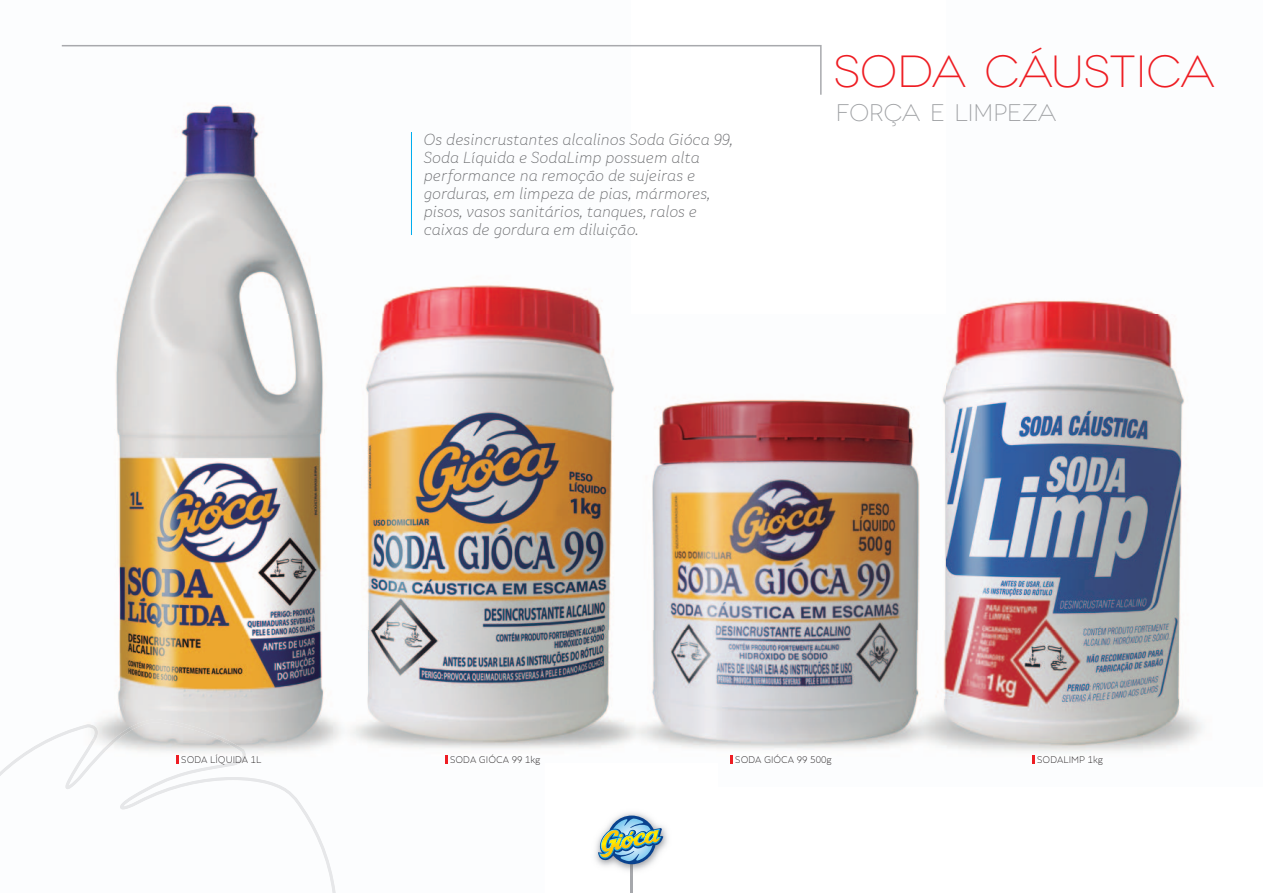
<style>
.page{position:relative;width:1263px;height:893px;background:#fff}
.page>*{position:absolute;margin:0;border:0;box-sizing:border-box;transform-origin:0 0}
.t1{font:300 45px "Novecentowide";letter-spacing:-.01em;color:#ee1d23}
.t2{font:300 24px "Novecentowide";color:#9d9fa2}
.t3{font:italic 300 15px/18px "Skola Sans";color:#6c6d70}
.t4{font:300 9px "Skola Sans";color:#231f20}
</style>
<div class="page">
<img style="left:61px;top:45px;width:1124px;height:585px">
<img style="left:104px;top:630px;width:475px;height:134px">
<img style="left:579px;top:630px;width:625px;height:134px">
<img style="left:0;top:719px;width:336px;height:174px">
<hr style="left:411px;top:133px;width:1px;height:102px;background:#00aeef">
<svg style="left:62px;top:45px;width:760px;height:50px"></svg>
<img style="left:545px;top:763px;width:173px;height:130px">
<img style="left:631px;top:864px;width:1px;height:29px">
<img style="left:598px;top:815px;width:65px;height:49px">
<svg style="left:445px;top:755px;width:2px;height:9px"></svg>
<svg style="left:176px;top:755px;width:3px;height:9px"></svg>
<svg style="left:730px;top:755px;width:2px;height:9px"></svg>
<svg style="left:1032px;top:755px;width:2px;height:9px"></svg>
<p class="t3" style="left:423px;top:130px;width:311px">Os desincrustantes alcalinos Soda Gióca 99, Soda Líquida e SodaLimp possuem alta performance na remoção de sujeiras e gorduras, em limpeza de pias, mármores, pisos, vasos sanitários, tanques, ralos e caixas de gordura em diluição.</p>
<h1 class="t1" style="left:834px;top:45px;width:383px">SODA CÁUSTICA</h1>
<h2 class="t2" style="left:836px;top:99px;width:222px">FORÇA E LIMPEZA</h2>
<p class="t4" style="left:181px;top:754px;width:82px">SODA LÍQUIDA 1L</p>
<p class="t4" style="left:735px;top:754px;width:99px">SODA GIÓCA 99 500g</p>
<p class="t4" style="left:1037px;top:754px;width:68px">SODALIMP 1kg</p>
<p class="t4" style="left:450px;top:754px;width:92px">SODA GIÓCA 99 1kg</p>
</div>
